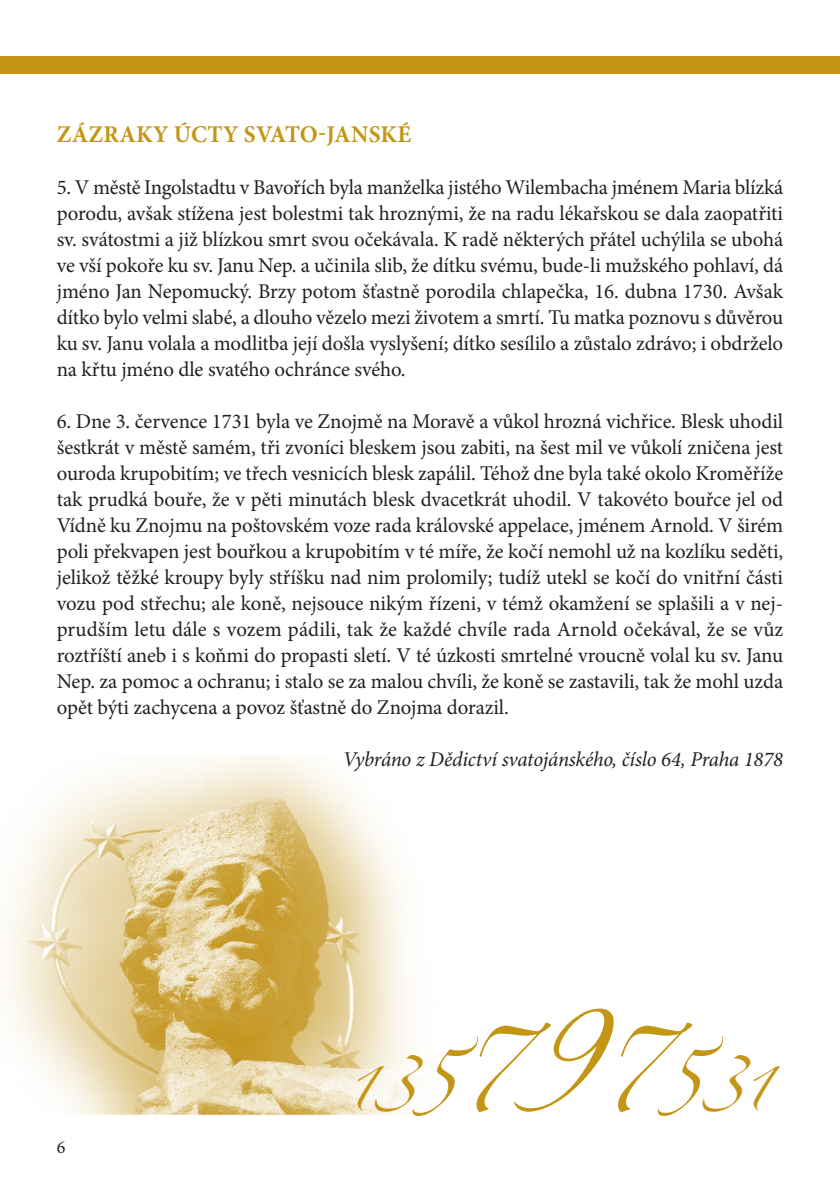
<style>
.page{position:relative;width:840px;height:1191px;background:#fff}
.page>*{position:absolute;margin:0;border:0;box-sizing:border-box;transform-origin:0 0}
.t1{font:38.2px "Zapfino";color:#c39616}
.t2{font:700 24px "Minion Pro";letter-spacing:.01em;color:#c39616}
.t3{font:21px/26px "Minion Pro";letter-spacing:-.005em;color:#231f20;text-align:justify}
.t4{font:italic 21px "Minion Pro";letter-spacing:-.01em;color:#231f20}
.t5{font:18px "Minion Pro";color:#231f20}
.s1{font-size:48.6px}
.s2{font-size:53.6px}
.s3{font-size:74.4px}
.s4{font-size:90px}
</style>
<div class="page">
<div style="left:0;top:57px;width:839px;height:17px;background:#c39616"></div>
<img style="left:5px;top:757px;width:416px;height:359px">
<p class="t2" style="left:57px;top:126px;width:355px">ZÁZRAKY ÚCTY SVATO-JANSKÉ</p>
<p class="t3" style="left:57px;top:176px;width:727px">5. V městě Ingolstadtu v Bavořích byla manželka jistého Wilembacha jménem Maria blízká porodu, avšak stížena jest bolestmi tak hroznými, že na radu lékařskou se dala zaopatřiti sv. svátostmi a již blízkou smrt svou očekávala. K radě některých přátel uchýlila se ubohá ve vší pokoře ku sv. Janu Nep. a učinila slib, že dítku svému, bude-li mužského pohlaví, dá jméno Jan Nepomucký. Brzy potom šťastně porodila chlapečka, 16. dubna 1730. Avšak dítko bylo velmi slabé, a dlouho vězelo mezi životem a smrtí. Tu matka poznovu s důvěrou ku sv. Janu volala a modlitba její došla vyslyšení; dítko sesílilo a zůstalo zdrávo; i obdrželo na křtu jméno dle svatého ochránce svého.</p>
<p class="t3" style="left:57px;top:410px;width:727px">6. Dne 3. července 1731 byla ve Znojmě na Moravě a vůkol hrozná vichřice. Blesk uhodil šestkrát v městě samém, tři zvoníci bleskem jsou zabiti, na šest mil ve vůkolí zničena jest ouroda krupobitím; ve třech vesnicích blesk zapálil. Téhož dne byla také okolo Kroměříže tak prudká bouře, že v pěti minutách blesk dvacetkrát uhodil. V takovéto bouřce jel od Vídně ku Znojmu na poštovském voze rada královské appelace, jménem Arnold. V širém poli překvapen jest bouřkou a krupobitím v té míře, že kočí nemohl už na kozlíku seděti, jelikož těžké kroupy byly stříšku nad nim prolomily; tudíž utekl se kočí do vnitřní části vozu pod střechu; ale koně, nejsouce nikým řízeni, v témž okamžení se splašili a v nej&shy;prudším letu dále s vozem pádili, tak že každé chvíle rada Arnold očekával, že se vůz roztříští aneb i s koňmi do propasti sletí. V té úzkosti smrtelné vroucně volal ku sv. Janu Nep. za pomoc a ochranu; i stalo se za malou chvíli, že koně se zastavili, tak že mohl uzda opět býti zachycena a povoz šťastně do Znojma dorazil.</p>
<p class="t4" style="left:343px;top:751px;width:441px">Vybráno z Dědictví svatojánského, číslo 64, Praha 1878</p>
<p class="t5" style="left:57px;top:1140px;width:10px">6</p>
<h1 class="t1" style="left:347px;top:1072px;width:423px">1<span class="s1">3</span><span class="s2">5</span><span class="s3">7</span><span class="s4">9</span><span class="s3">7</span><span class="s2">5</span><span class="s1">3</span>1</h1>
</div>
